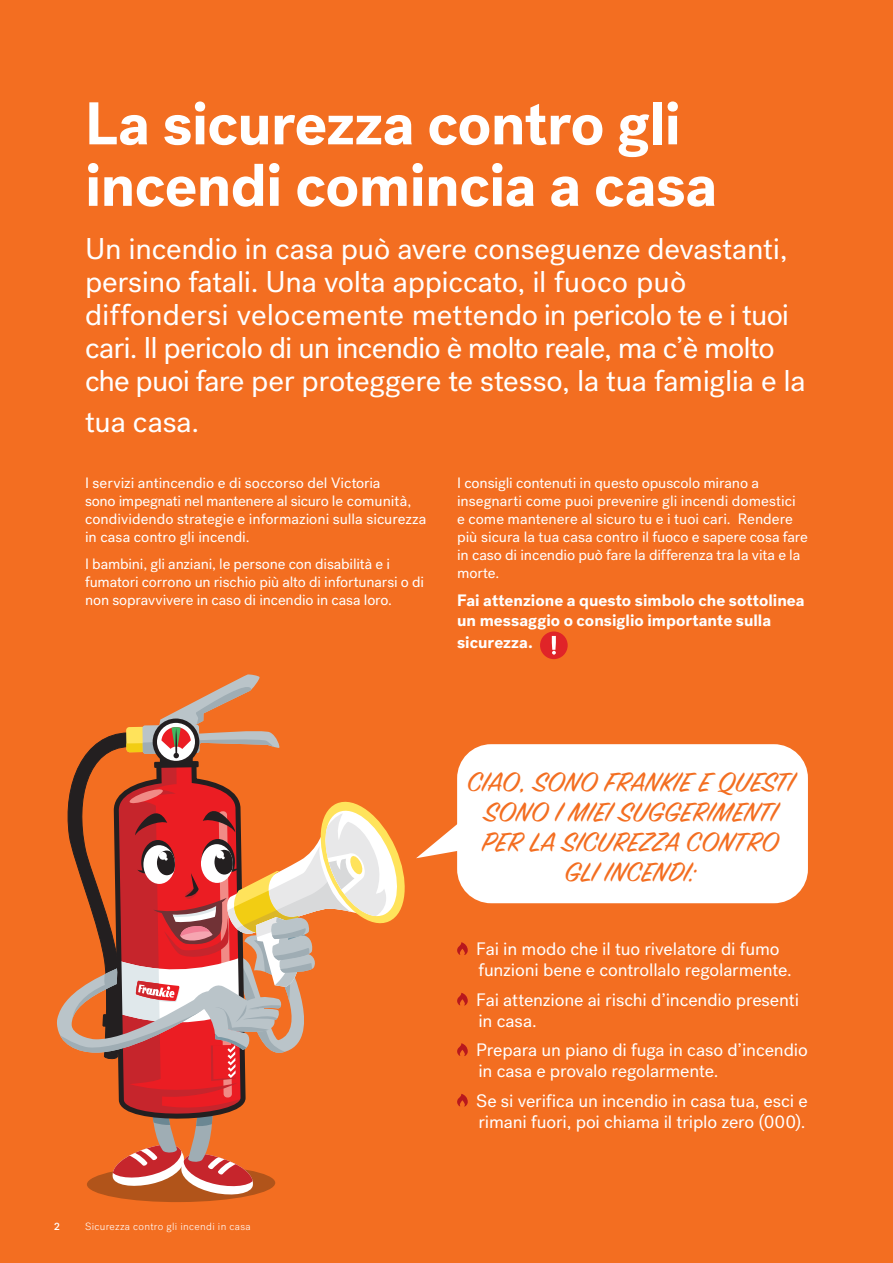
<style>
.page{position:relative;width:893px;height:1263px;background:#f36e21}
.page>*{position:absolute;margin:0;border:0;box-sizing:border-box;transform-origin:0 0}
.t1{font:700 60px/61.5px "Post Grotesk";letter-spacing:-.01em;color:#fff}
.t2{font:30px/33px "Post Grotesk";letter-spacing:-.01em;color:#fff}
.t3{font:30px/30px "Sign Painter House Script";color:#f36e21;text-align:center;scale:1.08 1}
.t4{font:18px/21px "Post Grotesk";letter-spacing:-.005em;color:#fff}
.t5{font:700 16.5px/19.8px "Post Grotesk";color:#fff}
.t6{font:15px/18px "Post Grotesk";letter-spacing:-.005em;color:#fff}
.t7{font:300 10.5px "Post Grotesk";letter-spacing:.03em;color:#fff}
.t8{font:500 10.5px "Post Grotesk";color:#fff}
</style>
<div class="page">
<svg style="left:457px;top:942px;width:11px;height:13px"></svg>
<svg style="left:457px;top:993px;width:11px;height:13px"></svg>
<svg style="left:457px;top:1043px;width:11px;height:13px"></svg>
<svg style="left:457px;top:1094px;width:11px;height:13px"></svg>
<svg style="left:57px;top:674px;width:348px;height:528px"></svg>
<svg style="left:416px;top:824px;width:41px;height:34px"></svg>
<div style="left:457px;top:744px;width:351px;height:159px;background:#fff;border-radius:34px"></div>
<svg style="left:540px;top:631px;width:28px;height:28px"></svg>
<p class="t1" style="left:85px;top:93px;width:634px">La sicurezza contro gli incendi comincia a casa</p>
<p class="t2" style="left:85px;top:233px;width:722px">Un incendio in casa può avere conseguenze devastanti, persino fatali. Una volta appiccato, il fuoco può diffondersi velocemente mettendo in pericolo te e i tuoi cari. Il pericolo di un incendio è molto reale, ma c’è molto che puoi fare per proteggere te stesso, la tua famiglia e la</p>
<p class="t2" style="left:85px;top:405px;width:116px">tua casa.</p>
<p class="t6" style="left:85px;top:474px;width:343px">I servizi antincendio e di soccorso del Victoria<br>sono impegnati nel mantenere al sicuro le comunità, condividendo strategie e informazioni sulla sicurezza in casa contro gli incendi.</p>
<p class="t6" style="left:85px;top:554px;width:341px">I bambini, gli anziani, le persone con disabilità e i fumatori corrono un rischio più alto di infortunarsi o di non sopravvivere in caso di incendio in casa loro.</p>
<p class="t6" style="left:457px;top:474px;width:352px">I consigli contenuti in questo opuscolo mirano a insegnarti come puoi prevenire gli incendi domestici<br>e come mantenere al sicuro tu e i tuoi cari. Rendere più sicura la tua casa contro il fuoco e sapere cosa fare in caso di incendio può fare la differenza tra la vita e la morte.</p>
<p class="t5" style="left:457px;top:591px;width:349px">Fai attenzione a questo simbolo che sottolinea un messaggio o consiglio importante sulla</p>
<p class="t5" style="left:457px;top:632px;width:77px">sicurezza.</p>
<p class="t8" style="left:54px;top:1219px;width:8px">2</p>
<p class="t7" style="left:85px;top:1220px;width:167px">Sicurezza contro gli incendi in casa</p>
<p class="t3" style="left:467px;top:770px;width:304px">CIAO, SONO FRANKIE E QUESTI<br>SONO I MIEI SUGGERIMENTI<br>PER LA SICUREZZA CONTRO<br>GLI INCENDI:</p>
<p class="t4" style="left:476px;top:938px;width:317px">Fai in modo che il tuo rivelatore di fumo funzioni bene e controllalo regolarmente.</p>
<p class="t4" style="left:476px;top:989px;width:324px">Fai attenzione ai rischi d’incendio presenti in casa.</p>
<p class="t4" style="left:476px;top:1039px;width:333px">Prepara un piano di fuga in caso d’incendio in casa e provalo regolarmente.</p>
<p class="t4" style="left:476px;top:1090px;width:333px">Se si verifica un incendio in casa tua, esci e rimani fuori, poi chiama il triplo zero (000).</p>
</div>
